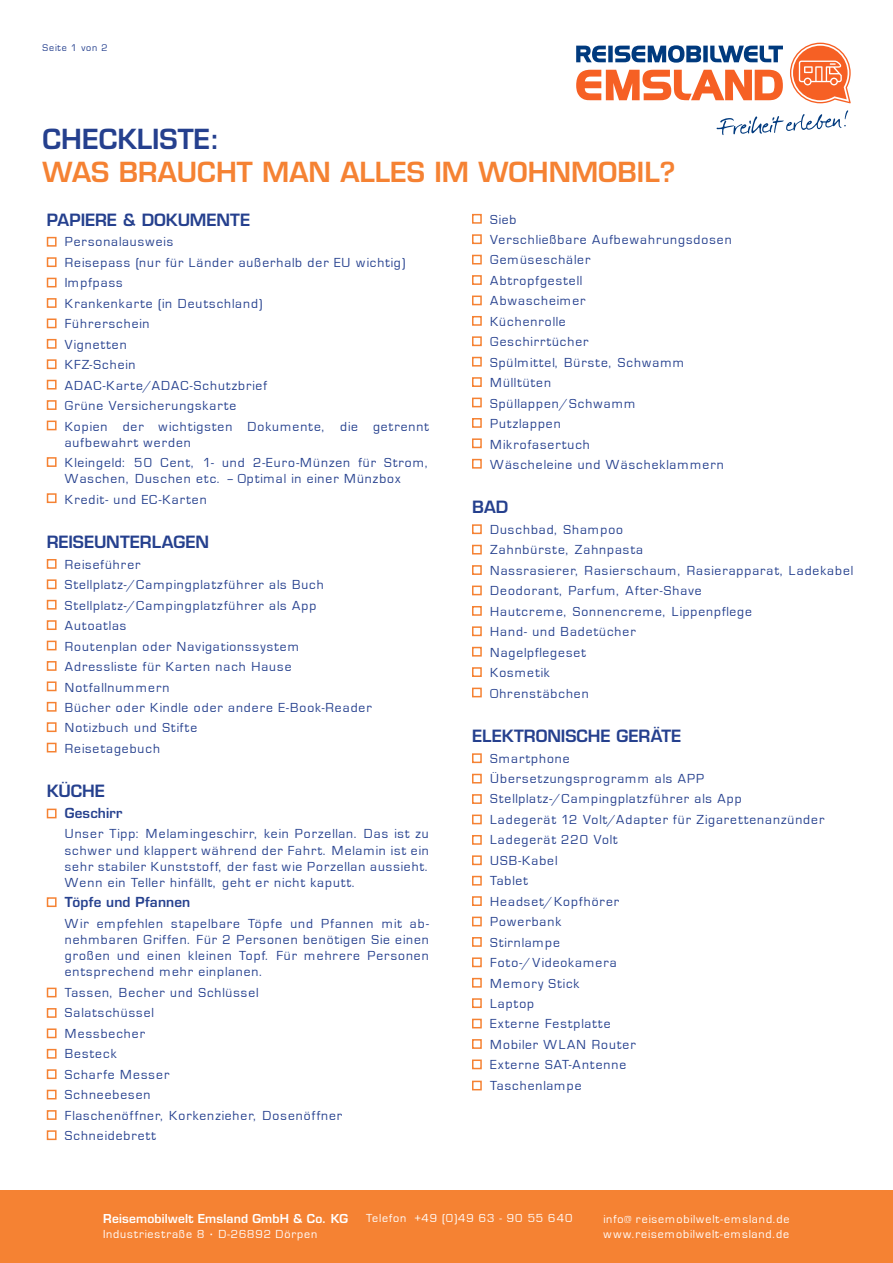
<style>
.page{position:relative;width:893px;height:1263px;background:#fff}
.page>*{position:absolute;margin:0;border:0;box-sizing:border-box;transform-origin:0 0}
.t1{font:600 27px "Eurostile";color:#f58233}
.t2{font:600 27px "Eurostile";color:#25408e}
.t3{font:600 16.5px "Eurostile";letter-spacing:-.01em;color:#25408e}
.t4{font:13.5px/20.4px "Eurostile";letter-spacing:.075em;color:#25408e}
.t5{font:600 13.5px "Eurostile";letter-spacing:.015em;color:#25408e}
.t6{font:12px/15px "Eurostile";letter-spacing:.08em;color:#fff}
.t7{font:600 12px/15px "Eurostile";letter-spacing:.015em;color:#fff}
.t8{font:10.05px "Eurostile";letter-spacing:.085em;color:#25408e}
.s1{font-weight:400}
.s2{font-family:"Lucida Grande";font-weight:400}
</style>
<div class="page">
<svg style="left:576px;top:45px;width:207px;height:18px"></svg>
<svg style="left:576px;top:70px;width:207px;height:30px"></svg>
<svg style="left:790px;top:43px;width:61px;height:60px"></svg>
<svg style="left:716px;top:110px;width:132px;height:25px"></svg>
<div style="left:47px;top:237px;width:10px;height:10px;border:2px solid #f58233"></div>
<div style="left:47px;top:257px;width:10px;height:10px;border:2px solid #f58233"></div>
<div style="left:47px;top:278px;width:10px;height:9px;border:2px solid #f58233"></div>
<div style="left:47px;top:298px;width:10px;height:10px;border:2px solid #f58233"></div>
<div style="left:47px;top:318px;width:10px;height:10px;border:2px solid #f58233"></div>
<div style="left:47px;top:339px;width:10px;height:10px;border:2px solid #f58233"></div>
<div style="left:47px;top:359px;width:10px;height:10px;border:2px solid #f58233"></div>
<div style="left:47px;top:380px;width:10px;height:9px;border:2px solid #f58233"></div>
<div style="left:47px;top:400px;width:10px;height:10px;border:2px solid #f58233"></div>
<div style="left:47px;top:421px;width:10px;height:9px;border:2px solid #f58233"></div>
<div style="left:47px;top:457px;width:10px;height:10px;border:2px solid #f58233"></div>
<div style="left:47px;top:493px;width:10px;height:10px;border:2px solid #f58233"></div>
<div style="left:47px;top:559px;width:10px;height:10px;border:2px solid #f58233"></div>
<div style="left:47px;top:579px;width:10px;height:10px;border:2px solid #f58233"></div>
<div style="left:47px;top:600px;width:10px;height:10px;border:2px solid #f58233"></div>
<div style="left:47px;top:620px;width:10px;height:10px;border:2px solid #f58233"></div>
<div style="left:47px;top:641px;width:10px;height:9px;border:2px solid #f58233"></div>
<div style="left:47px;top:661px;width:10px;height:10px;border:2px solid #f58233"></div>
<div style="left:47px;top:681px;width:10px;height:10px;border:2px solid #f58233"></div>
<div style="left:47px;top:702px;width:10px;height:10px;border:2px solid #f58233"></div>
<div style="left:47px;top:722px;width:10px;height:10px;border:2px solid #f58233"></div>
<div style="left:47px;top:743px;width:10px;height:9px;border:2px solid #f58233"></div>
<div style="left:47px;top:809px;width:10px;height:9px;border:2px solid #f58233"></div>
<div style="left:47px;top:897px;width:10px;height:10px;border:2px solid #f58233"></div>
<div style="left:47px;top:988px;width:10px;height:9px;border:2px solid #f58233"></div>
<div style="left:47px;top:1008px;width:10px;height:10px;border:2px solid #f58233"></div>
<div style="left:47px;top:1028px;width:10px;height:10px;border:2px solid #f58233"></div>
<div style="left:47px;top:1049px;width:10px;height:10px;border:2px solid #f58233"></div>
<div style="left:47px;top:1069px;width:10px;height:10px;border:2px solid #f58233"></div>
<div style="left:47px;top:1090px;width:10px;height:9px;border:2px solid #f58233"></div>
<div style="left:47px;top:1110px;width:10px;height:10px;border:2px solid #f58233"></div>
<div style="left:472px;top:214px;width:10px;height:10px;border:2px solid #f58233"></div>
<div style="left:472px;top:234px;width:10px;height:10px;border:2px solid #f58233"></div>
<div style="left:472px;top:255px;width:10px;height:9px;border:2px solid #f58233"></div>
<div style="left:472px;top:275px;width:10px;height:10px;border:2px solid #f58233"></div>
<div style="left:472px;top:296px;width:10px;height:9px;border:2px solid #f58233"></div>
<div style="left:472px;top:316px;width:10px;height:10px;border:2px solid #f58233"></div>
<div style="left:472px;top:336px;width:10px;height:10px;border:2px solid #f58233"></div>
<div style="left:472px;top:357px;width:10px;height:10px;border:2px solid #f58233"></div>
<div style="left:472px;top:377px;width:10px;height:10px;border:2px solid #f58233"></div>
<div style="left:472px;top:398px;width:10px;height:9px;border:2px solid #f58233"></div>
<div style="left:472px;top:418px;width:10px;height:10px;border:2px solid #f58233"></div>
<div style="left:472px;top:438px;width:10px;height:10px;border:2px solid #f58233"></div>
<div style="left:472px;top:459px;width:10px;height:10px;border:2px solid #f58233"></div>
<div style="left:472px;top:524px;width:10px;height:10px;border:2px solid #f58233"></div>
<div style="left:472px;top:545px;width:10px;height:9px;border:2px solid #f58233"></div>
<div style="left:472px;top:565px;width:10px;height:10px;border:2px solid #f58233"></div>
<div style="left:472px;top:585px;width:10px;height:10px;border:2px solid #f58233"></div>
<div style="left:472px;top:606px;width:10px;height:10px;border:2px solid #f58233"></div>
<div style="left:472px;top:626px;width:10px;height:10px;border:2px solid #f58233"></div>
<div style="left:472px;top:647px;width:10px;height:10px;border:2px solid #f58233"></div>
<div style="left:472px;top:667px;width:10px;height:10px;border:2px solid #f58233"></div>
<div style="left:472px;top:688px;width:10px;height:9px;border:2px solid #f58233"></div>
<div style="left:472px;top:753px;width:10px;height:10px;border:2px solid #f58233"></div>
<div style="left:472px;top:774px;width:10px;height:9px;border:2px solid #f58233"></div>
<div style="left:472px;top:794px;width:10px;height:10px;border:2px solid #f58233"></div>
<div style="left:472px;top:814px;width:10px;height:10px;border:2px solid #f58233"></div>
<div style="left:472px;top:835px;width:10px;height:10px;border:2px solid #f58233"></div>
<div style="left:472px;top:855px;width:10px;height:10px;border:2px solid #f58233"></div>
<div style="left:472px;top:876px;width:10px;height:9px;border:2px solid #f58233"></div>
<div style="left:472px;top:896px;width:10px;height:10px;border:2px solid #f58233"></div>
<div style="left:472px;top:917px;width:10px;height:9px;border:2px solid #f58233"></div>
<div style="left:472px;top:937px;width:10px;height:10px;border:2px solid #f58233"></div>
<div style="left:472px;top:957px;width:10px;height:10px;border:2px solid #f58233"></div>
<div style="left:472px;top:978px;width:10px;height:10px;border:2px solid #f58233"></div>
<div style="left:472px;top:998px;width:10px;height:10px;border:2px solid #f58233"></div>
<div style="left:472px;top:1019px;width:10px;height:9px;border:2px solid #f58233"></div>
<div style="left:472px;top:1039px;width:10px;height:10px;border:2px solid #f58233"></div>
<div style="left:472px;top:1059px;width:10px;height:10px;border:2px solid #f58233"></div>
<div style="left:472px;top:1081px;width:10px;height:9px;border:2px solid #f58233"></div>
<div style="left:47px;top:1130px;width:10px;height:10px;border:2px solid #f58233"></div>
<div style="left:0;top:1191px;width:893px;height:72px;background:#f58233"></div>
<p class="t8" style="left:43px;top:44px;width:67px">Seite 1 von 2</p>
<h1 class="t2" style="left:43px;top:129px;width:179px">CHECKLISTE:</h1>
<h1 class="t1" style="left:43px;top:162px;width:635px">WAS BRAUCHT MAN ALLES IM WOHNMOBIL?</h1>
<p class="t3" style="left:47px;top:214px;width:205px">PAPIERE &amp; DOKUMENTE</p>
<p class="t4" style="left:65px;top:233px;width:366px">Personalausweis<br>Reisepass (nur für Länder außerhalb der EU wichtig)<br>Impfpass<br>Krankenkarte (in Deutschland)<br>Führerschein<br>Vignetten<br>KFZ-Schein<br>ADAC-Karte/ADAC-Schutzbrief<br>Grüne Versicherungskarte<br>Kopien der wichtigsten Dokumente, die getrennt</p>
<p class="t4" style="left:65px;top:433px;width:364px">aufbewahrt werden<br>Kleingeld: 50 Cent, 1- und 2-Euro-Münzen für Strom,</p>
<p class="t4" style="left:65px;top:470px;width:337px">Waschen, Duschen etc. – Optimal in einer Münzbox<br>Kredit- und EC-Karten</p>
<p class="t3" style="left:47px;top:536px;width:164px">REISEUNTERLAGEN</p>
<p class="t4" style="left:65px;top:555px;width:309px">Reiseführer<br>Stellplatz-/Campingplatzführer als Buch<br>Stellplatz-/Campingplatzführer als App<br>Autoatlas<br>Routenplan oder Navigationssystem<br>Adressliste für Karten nach Hause<br>Notfallnummern<br>Bücher oder Kindle oder andere E-Book-Reader<br>Notizbuch und Stifte<br>Reisetagebuch</p>
<p class="t3" style="left:47px;top:785px;width:60px">KÜCHE</p>
<p class="t5" style="left:65px;top:808px;width:59px">Geschirr</p>
<p class="t4" style="left:65px;top:827px;width:365px;line-height:16.2px;text-align:justify">Unser Tipp: Melamingeschirr, kein Porzellan. Das ist zu schwer und klappert während der Fahrt. Melamin ist ein sehr stabiler Kunststoff, der fast wie Porzellan aussieht.<br>Wenn ein Teller hinfällt, geht er nicht kaputt.</p>
<p class="t5" style="left:65px;top:897px;width:127px">Töpfe und Pfannen</p>
<p class="t4" style="left:65px;top:916px;width:366px;line-height:16.2px;text-align:justify">Wir empfehlen stapelbare Töpfe und Pfannen mit ab&shy;nehmbaren Griffen. Für 2 Personen benötigen Sie einen großen und einen kleinen Topf. Für mehrere Personen entsprechend mehr einplanen.</p>
<p class="t4" style="left:65px;top:983px;width:279px">Tassen, Becher und Schlüssel<br>Salatschüssel<br>Messbecher<br>Besteck<br>Scharfe Messer<br>Schneebesen<br>Flaschenöffner, Korkenzieher, Dosenöffner<br>Schneidebrett</p>
<p class="t4" style="left:490px;top:210px;width:243px">Sieb<br>Verschließbare Aufbewahrungsdosen<br>Gemüseschäler<br>Abtropfgestell<br>Abwascheimer<br>Küchenrolle<br>Geschirrtücher<br>Spülmittel, Bürste, Schwamm<br>Mülltüten<br>Spüllappen/Schwamm<br>Putzlappen<br>Mikrofasertuch<br>Wäscheleine und Wäscheklammern</p>
<p class="t3" style="left:472px;top:501px;width:38px">BAD</p>
<p class="t4" style="left:490px;top:521px;width:365px">Duschbad, Shampoo<br>Zahnbürste, Zahnpasta<br>Nassrasierer, Rasierschaum, Rasierapparat, Ladekabel<br>Deodorant, Parfum, After-Shave<br>Hautcreme, Sonnencreme, Lippenpflege<br>Hand- und Badetücher<br>Nagelpflegeset<br>Kosmetik<br>Ohrenstäbchen</p>
<p class="t3" style="left:472px;top:730px;width:211px">ELEKTRONISCHE GERÄTE</p>
<p class="t4" style="left:490px;top:749px;width:336px">Smartphone<br>Übersetzungsprogramm als APP<br>Stellplatz-/Campingplatzführer als App<br>Ladegerät 12 Volt/Adapter für Zigarettenanzünder<br>Ladegerät 220 Volt<br>USB-Kabel<br>Tablet<br>Headset/Kopfhörer<br>Powerbank<br>Stirnlampe<br>Foto-/Videokamera<br>Memory Stick<br>Laptop<br>Externe Festplatte<br>Mobiler WLAN Router<br>Externe SAT-Antenne<br>Taschenlampe</p>
<p class="t7" style="left:103px;top:1212px;width:246px">Reisemobilwelt Emsland GmbH &amp; Co. KG<br><span class="s1">Industriestraße 8</span> <span class="s2">·</span> <span class="s1">D-26892 Dörpen</span></p>
<p class="t6" style="left:366px;top:1212px;width:208px">Telefon +49 (0)49 63 - 90 55 640</p>
<p class="t6" style="left:603px;top:1212px;width:188px">info@ reisemobilwelt-emsland.de www.reisemobilwelt-emsland.de</p>
</div>
